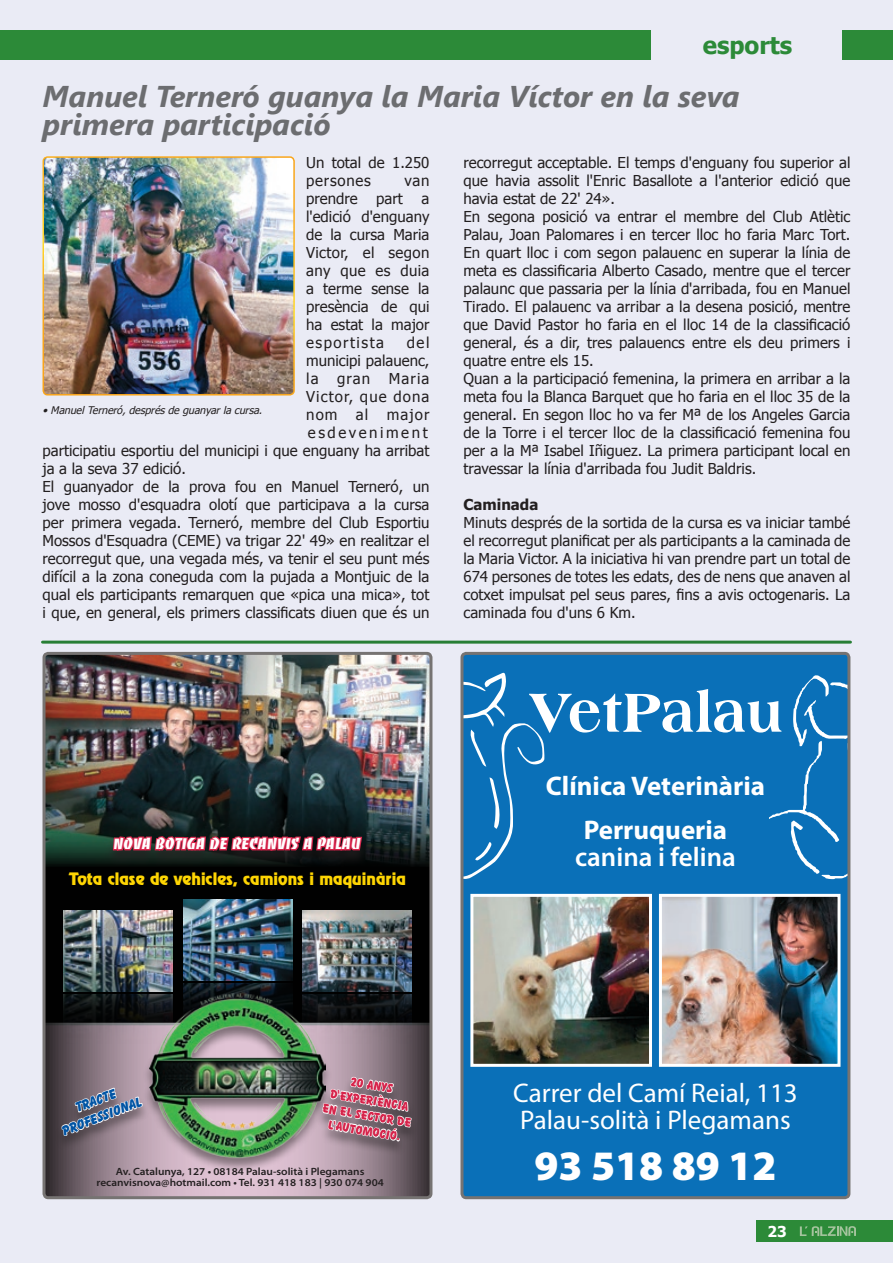
<style>
.page{position:relative;width:893px;height:1263px;background:#eaebf5}
.page>*{position:absolute;margin:0;border:0;box-sizing:border-box;transform-origin:0 0}
.t1{font:800 58.95px "Americana Std";color:#fff;scale:.93 1}
.t2{font:900 42px "Myriad Pro";color:#fff}
.t3{font:italic 700 30px/28.5px "Segoe UI";color:#6c6d70}
.t4{font:27px/27px "Myriad Pro";color:#fff}
.t5{font:700 27px/44px "Myriad Pro";color:#fff;text-align:center}
.t6{font:600 27px "Myriad Pro";color:#fff}
.t7{font:700 24px "Tahoma";color:#2c8a38}
.t8{font:15.45px "Revue Std";color:#fed503}
.t9{font:15.45px "Banco LT";color:#fff}
.t10{font:15px/18px "Tahoma";color:#231f20}
.t11{font:15px "Tahoma";letter-spacing:.075em;color:#231f20}
.t12{font:15px "Tahoma";letter-spacing:.17em;color:#231f20}
.t13{font:700 15px "Tahoma";color:#231f20}
.t14{font:700 15px "Tahoma";color:#fff}
.t15{font:800 14.1px/17px "Balloon BT";color:#0155a5;text-align:center}
.t16{font:italic 800 12.75px/15.5px "Balloon BT";color:#d7234a;text-align:center}
.t17{font:600 semi-expanded 10.5px/10.5px "Myriad Pro";color:#231f20;text-align:center}
.t18{font:italic 10.5px "Tahoma";color:#231f20}
</style>
<div class="page">
<div style="left:757px;top:1220px;width:136px;height:22px;background:#2c8a38"></div>
<svg style="left:800px;top:1226px;width:56px;height:10px"></svg>
<div style="left:0;top:30px;width:651px;height:30px;background:#2c8a38"></div>
<div style="left:842px;top:30px;width:51px;height:30px;background:#2c8a38"></div>
<hr style="left:43px;top:641px;width:807px;height:3px;background:#2c8a38">
<div style="left:47px;top:866px;width:381px;height:157px;background:#010101"></div>
<svg style="left:47px;top:1023px;width:381px;height:172px;background:#8c7a85"></svg>
<img style="left:47px;top:656px;width:381px;height:210px">
<img style="left:184px;top:914px;width:109px;height:67px">
<img style="left:64px;top:910px;width:109px;height:82px">
<img style="left:302px;top:910px;width:109px;height:82px">
<img style="left:184px;top:983px;width:109px;height:9px">
<img style="left:64px;top:994px;width:78px;height:75px">
<img style="left:333px;top:994px;width:78px;height:70px">
<div style="left:142px;top:994px;width:191px;height:179px;background:#231f20;opacity:.5"></div>
<img style="left:150px;top:992px;width:175px;height:174px">
<div style="left:105px;top:837px;width:265px;height:30px;background:#231f20;opacity:.75"></div>
<svg style="left:111px;top:783px;width:253px;height:131px;background:#261e23"></svg>
<div style="left:315px;top:1076px;width:104px;height:79px;background:#231f20;opacity:.5"></div>
<svg style="left:319px;top:1064px;width:93px;height:78px;background:#a3979e"></svg>
<div style="left:54px;top:1088px;width:96px;height:62px;background:#231f20;opacity:.5"></div>
<svg style="left:60px;top:1069px;width:83px;height:78px;background:#93858d"></svg>
<div style="left:43px;top:652px;width:389px;height:547px;border:3px solid #767372;border-radius:4px"></div>
<div style="left:464px;top:656px;width:382px;height:539px;background:#0a70b8"></div>
<svg style="left:769px;top:675px;width:77px;height:204px;background:#1f7cbe"></svg>
<svg style="left:464px;top:670px;width:80px;height:210px;background:#1f7cbe"></svg>
<img style="left:474px;top:898px;width:174px;height:165px">
<div style="left:470px;top:894px;width:182px;height:173px;border:3px solid #fff"></div>
<img style="left:663px;top:898px;width:173px;height:165px">
<div style="left:659px;top:894px;width:181px;height:173px;border:3px solid #fff"></div>
<div style="left:460px;top:652px;width:390px;height:547px;border:3px solid #767372;border-radius:4px"></div>
<img style="left:43px;top:159px;width:251px;height:236px">
<div style="left:43px;top:156px;width:252px;height:239px;border:2px solid #fff;border-radius:4px"></div>
<h3 class="t7" style="left:703px;top:28px;width:91px">esports</h3>
<h3 class="t3" style="left:43px;top:80px;width:698px">Manuel Terneró guanya la Maria Víctor en la seva primera participació</h3>
<p class="t10" style="left:306px;top:153px;width:125px">Un total de 1.250 persones</p>
<p class="t10" style="left:306px;top:171px;width:125px;text-align:justify;text-indent:98px">van prendre part a l'edició d'enguany de la cursa Maria Victor, el segon any que es duia a terme sense la presència de qui ha estat la major esportista</p>
<p class="t10" style="left:407px;top:333px;width:24px">del</p>
<p class="t10" style="left:306px;top:351px;width:125px">municipi palauenc,</p>
<p class="t11" style="left:306px;top:368px;width:125px">la gran Maria</p>
<p class="t11" style="left:306px;top:386px;width:125px">Victor, que dona</p>
<p class="t11" style="left:306px;top:404px;width:125px">nom al major</p>
<p class="t12" style="left:308px;top:422px;width:121px">esdeveniment</p>
<p class="t10" style="left:43px;top:441px;width:388px">participatiu esportiu del municipi i que enguany ha arribat</p>
<p class="t10" style="left:43px;top:459px;width:145px">ja a la seva 37 edició.</p>
<p class="t10" style="left:43px;top:477px;width:388px">El guanyador de la prova fou en Manuel Terneró, un</p>
<p class="t10" style="left:43px;top:495px;width:388px">jove mosso d'esquadra olotí que participava a la cursa</p>
<p class="t10" style="left:43px;top:513px;width:388px">per primera vegada. Terneró, membre del Club Esportiu</p>
<p class="t10" style="left:43px;top:531px;width:388px">Mossos d'Esquadra (CEME) va trigar 22' 49» en realitzar el</p>
<p class="t10" style="left:43px;top:549px;width:388px">recorregut que, una vegada més, va tenir el seu punt més</p>
<p class="t10" style="left:43px;top:567px;width:388px">difícil a la zona coneguda com la pujada a Montjuic de la</p>
<p class="t10" style="left:43px;top:585px;width:388px">qual els participants remarquen que «pica una mica», tot</p>
<p class="t10" style="left:43px;top:603px;width:388px">i que, en general, els primers classificats diuen que és un</p>
<p class="t18" style="left:43px;top:403px;width:224px">•ManuelTerneró,desprésdeguanyarlacursa.</p>
<p class="t9" style="left:114px;top:835px;width:249px">NOVA BOTIGA DE RECANVIS A PALAU</p>
<p class="t8" style="left:69px;top:868px;width:338px">Tota clase de vehicles, camions i maquinària</p>
<p class="t10" style="left:463px;top:153px;width:388px">recorregut acceptable. El temps d'enguany fou superior al que havia assolit l'Enric Basallote a l'anterior edició que havia estat de 22' 24».<br>En segona posició va entrar el membre del Club Atlètic Palau, Joan Palomares i en tercer lloc ho faria Marc Tort.<br>En quart lloc i com segon palauenc en superar la línia de meta es classificaria Alberto Casado, mentre que el tercer palaunc que passaria per la línia d'arribada, fou en Manuel Tirado. El palauenc va arribar a la desena posició, mentre que David Pastor ho faria en el lloc 14 de la classificació general, és a dir, tres palauencs entre els deu primers i quatre entre els 15.<br>Quan a la participació femenina, la primera en arribar a la meta fou la Blanca Barquet que ho faria en el lloc 35 de la general. En segon lloc ho va fer Mª de los Angeles Garcia de la Torre i el tercer lloc de la classificació femenina fou per a la Mª Isabel Iñiguez. La primera participant local en travessar la línia d'arribada fou Judit Baldris.</p>
<p class="t13" style="left:463px;top:494px;width:76px">Caminada</p>
<p class="t10" style="left:463px;top:513px;width:388px;text-align:justify">Minuts després de la sortida de la cursa es va iniciar també el recorregut planificat per als participants a la caminada de la Maria Victor. A la iniciativa hi van prendre part un total de 674 persones de totes les edats, des de nens que anaven al cotxet impulsat pel seus pares, fins a avis octogenaris. La caminada fou d'uns 6 Km.</p>
<h1 class="t1" style="left:528px;top:677px;width:275px">VetPalau</h1>
<h3 class="t5" style="left:546px;top:762px;width:220px">Clínica Veterinària<br>Perruqueria</h3>
<h3 class="t6" style="left:575px;top:839px;width:162px">canina i felina</h3>
<p class="t15" style="left:53px;top:1107px;width:86px;rotate:-21deg">Tracte profesSional</p>
<p class="t16" style="left:330px;top:1070px;width:91px;rotate:10deg">20 anys d'experiència en el sector de l'automoció.</p>
<p class="t17" style="left:96px;top:1166px;width:289px">Av. Catalunya, 127 • 08184 Palau-solità i Plegamans recanvisnova@hotmail.com • Tel. 931 418 183 | 930 074 904</p>
<h3 class="t4" style="left:513px;top:1079px;width:286px">Carrer del Camí Reial, 113<br>Palau-solità i Plegamans</h3>
<h2 class="t2" style="left:534px;top:1138px;width:243px">93 518 89 12</h2>
<p class="t14" style="left:767px;top:1221px;width:21px">23</p>
</div>
